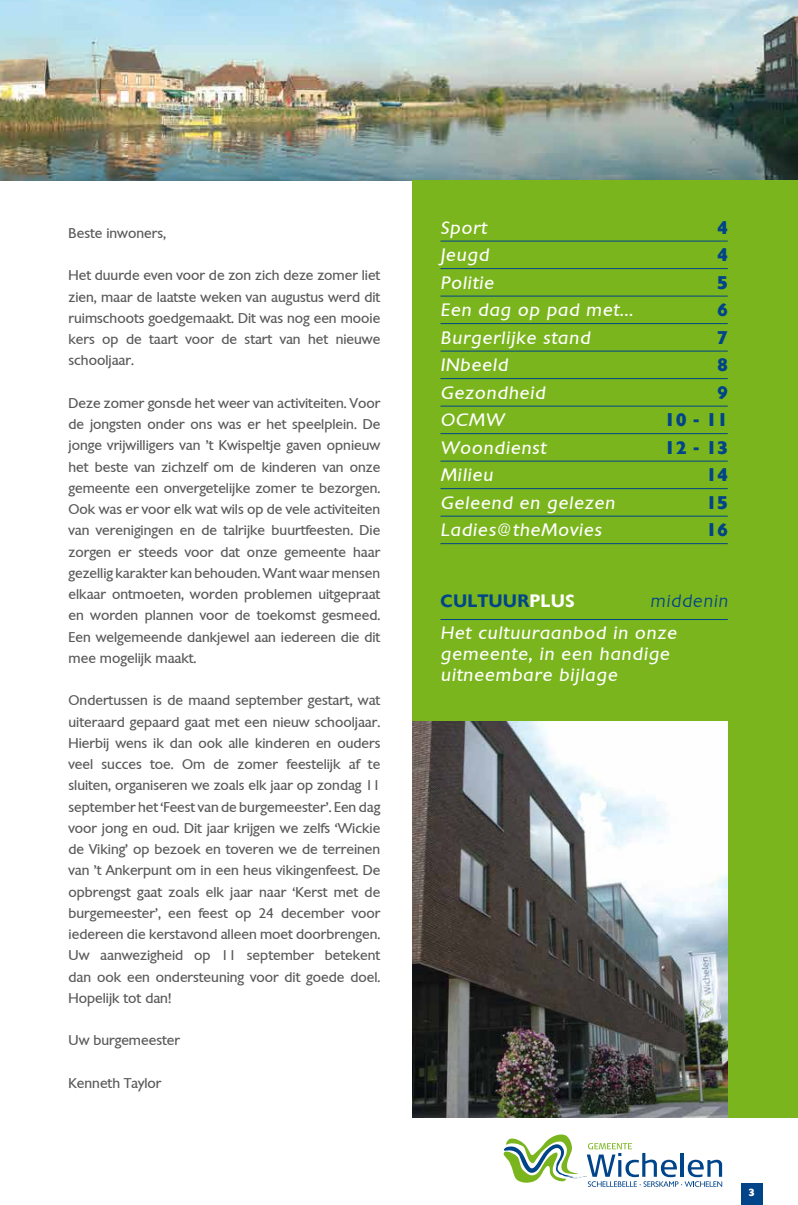
<style>
.page{position:relative;width:798px;height:1205px;background:#fff}
.page>*{position:absolute;margin:0;border:0;box-sizing:border-box;transform-origin:0 0}
.t1{font:italic 17.5px/21px "Chantilly";letter-spacing:.05em;color:#fff}
.t2{font:800 17.5px "Chantilly";letter-spacing:.05em;color:#004489}
.t3{font:600 17.5px "Chantilly";letter-spacing:.05em;color:#004489}
.t4{font:italic 300 17.5px "Chantilly";letter-spacing:.05em;color:#004489}
.t5{font:13.75px/21.2px "Chantilly";color:#58585a;text-align:justify}
.t6{font:800 10px "Chantilly";color:#fff}
.s1{color:#fff}
</style>
<div class="page">
<img style="left:0;top:0;width:797px;height:180px">
<div style="left:412px;top:180px;width:385px;height:937px;background:#7ab51d"></div>
<hr style="left:440px;top:241px;width:287px;height:1px;background:#004489">
<hr style="left:440px;top:268px;width:287px;height:1px;background:#004489">
<hr style="left:440px;top:296px;width:287px;height:1px;background:#004489">
<hr style="left:440px;top:323px;width:287px;height:1px;background:#004489">
<hr style="left:440px;top:351px;width:287px;height:1px;background:#004489">
<hr style="left:440px;top:378px;width:287px;height:1px;background:#004489">
<hr style="left:440px;top:406px;width:287px;height:1px;background:#004489">
<hr style="left:440px;top:433px;width:287px;height:1px;background:#004489">
<hr style="left:440px;top:461px;width:287px;height:1px;background:#004489">
<hr style="left:440px;top:488px;width:287px;height:1px;background:#004489">
<hr style="left:440px;top:516px;width:287px;height:1px;background:#004489">
<hr style="left:440px;top:543px;width:287px;height:1px;background:#004489">
<hr style="left:440px;top:619px;width:287px;height:1px;background:#004489">
<svg style="left:503px;top:1134px;width:219px;height:53px"></svg>
<div style="left:741px;top:1183px;width:21px;height:22px;background:#004489"></div>
<img style="left:412px;top:721px;width:315px;height:396px">
<p class="t5" style="left:69px;top:222px;width:99px">Beste inwoners,</p>
<p class="t5" style="left:69px;top:265px;width:313px">Het duurde even voor de zon zich deze zomer liet zien, maar de laatste weken van augustus werd dit ruimschoots goedgemaakt. Dit was nog een mooie kers op de taart voor de start van het nieuwe schooljaar.</p>
<p class="t5" style="left:69px;top:392px;width:313px">Deze zomer gonsde het weer van activiteiten. Voor de jongsten onder ons was er het speelplein. De jonge vrijwilligers van ’t Kwispeltje gaven opnieuw het beste van zichzelf om de kinderen van onze gemeente een onvergetelijke zomer te bezorgen.<br>Ook was er voor elk wat wils op de vele activiteiten van verenigingen en de talrijke buurtfeesten. Die zorgen er steeds voor dat onze gemeente haar gezellig karakter kan behouden. Want waar mensen elkaar ontmoeten, worden problemen uitgepraat en worden plannen voor de toekomst gesmeed.<br>Een welgemeende dankjewel aan iedereen die dit mee mogelijk maakt.</p>
<p class="t5" style="left:69px;top:690px;width:313px">Ondertussen is de maand september gestart, wat uiteraard gepaard gaat met een nieuw schooljaar.<br>Hierbij wens ik dan ook alle kinderen en ouders veel succes toe. Om de zomer feestelijk af te sluiten, organiseren we zoals elk jaar op zondag 11 september het ‘Feest van de burgemeester’. Een dag voor jong en oud. Dit jaar krijgen we zelfs ‘Wickie de Viking’ op bezoek en toveren we de terreinen van ’t Ankerpunt om in een heus vikingenfeest. De opbrengst gaat zoals elk jaar naar ‘Kerst met de burgemeester’, een feest op 24 december voor iedereen die kerstavond alleen moet doorbrengen.<br>Uw aanwezigheid op 11 september betekent dan ook een ondersteuning voor dit goede doel.<br>Hopelijk tot dan!</p>
<p class="t5" style="left:69px;top:1029px;width:113px">Uw burgemeester</p>
<p class="t5" style="left:69px;top:1072px;width:94px">Kenneth Taylor</p>
<p class="t1" style="left:440px;top:217px;width:48px">Sport</p>
<p class="t2" style="left:717px;top:215px;width:12px">4</p>
<p class="t1" style="left:440px;top:244px;width:50px">Jeugd</p>
<p class="t2" style="left:717px;top:243px;width:12px">4</p>
<p class="t1" style="left:440px;top:272px;width:55px">Politie</p>
<p class="t2" style="left:717px;top:270px;width:12px">5</p>
<p class="t1" style="left:440px;top:299px;width:194px">Een dag op pad met...</p>
<p class="t2" style="left:717px;top:298px;width:12px">6</p>
<p class="t1" style="left:440px;top:327px;width:151px">Burgerlijke stand</p>
<p class="t2" style="left:717px;top:325px;width:12px">7</p>
<p class="t1" style="left:440px;top:354px;width:69px">INbeeld</p>
<p class="t2" style="left:717px;top:353px;width:12px">8</p>
<p class="t1" style="left:440px;top:382px;width:106px">Gezondheid</p>
<p class="t2" style="left:717px;top:380px;width:12px">9</p>
<p class="t1" style="left:440px;top:409px;width:65px">OCMW</p>
<p class="t2" style="left:664px;top:408px;width:64px">10 - 11</p>
<p class="t1" style="left:440px;top:437px;width:107px">Woondienst</p>
<p class="t2" style="left:664px;top:435px;width:64px">12 - 13</p>
<p class="t1" style="left:440px;top:464px;width:54px">Milieu</p>
<p class="t2" style="left:706px;top:463px;width:23px">14</p>
<p class="t1" style="left:440px;top:492px;width:176px">Geleend en gelezen</p>
<p class="t2" style="left:706px;top:490px;width:23px">15</p>
<p class="t1" style="left:440px;top:519px;width:162px">Ladies@theMovies</p>
<p class="t2" style="left:706px;top:518px;width:23px">16</p>
<p class="t3" style="left:440px;top:589px;width:136px">CULTUUR<span class="s1">PLUS</span></p>
<p class="t4" style="left:650px;top:590px;width:79px">middenin</p>
<p class="t1" style="left:440px;top:622px;width:237px">Het cultuuraanbod in onze gemeente, in een handige uitneembare bijlage</p>
<p class="t6" style="left:748px;top:1186px;width:7px">3</p>
</div>
